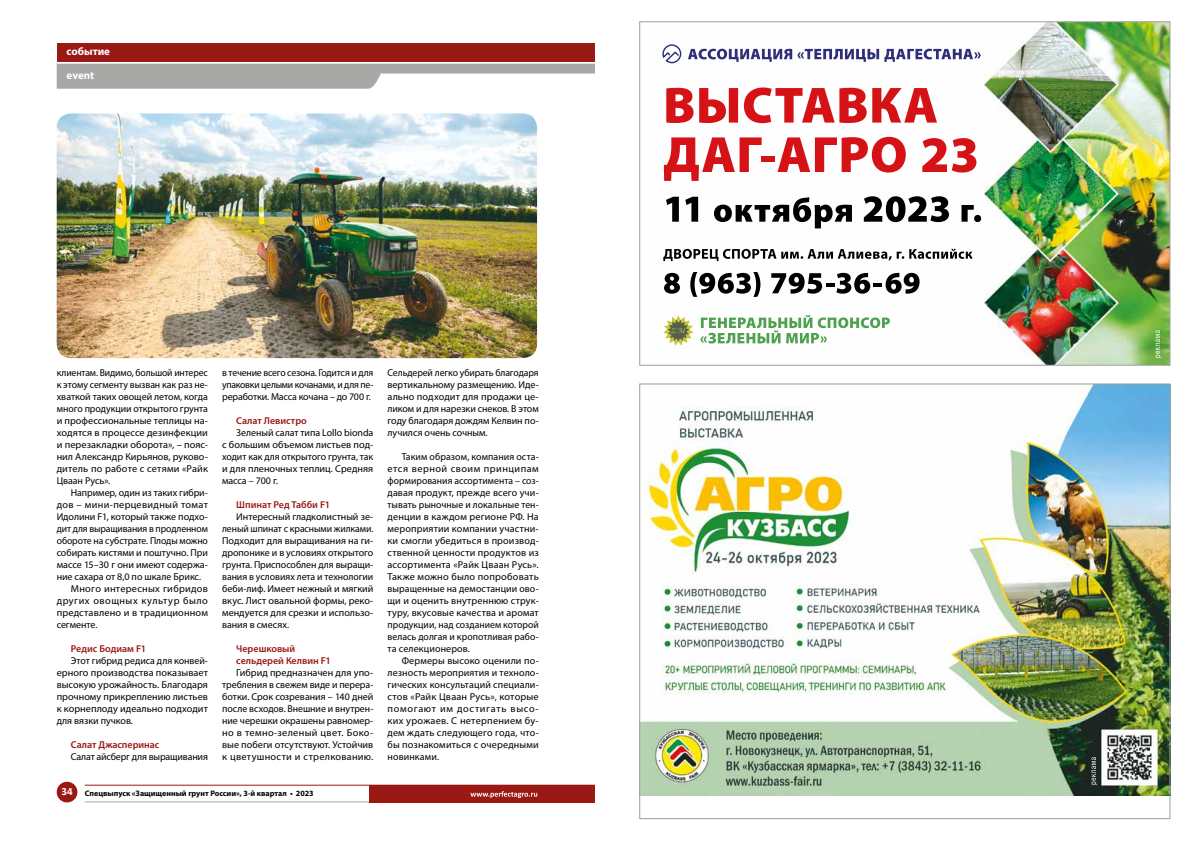
<style>
.page{position:relative;width:1191px;height:842px;background:#fff}
.page>*{position:absolute;margin:0;border:0;box-sizing:border-box;transform-origin:0 0}
.t1{font:700 11px "Myriad Pro";letter-spacing:-.005em;color:#fff}
.t2{font:700 11px "Calibri";color:#fff}
.t3{font:10px/12px "Myriad Pro";color:#000;text-align:justify}
.t4{font:600 10px/12px "Myriad Pro";color:#9a1915}
.t5{font:10px "Myriad Pro";letter-spacing:.025em;color:#000}
.t6{font:10px "Myriad Pro";letter-spacing:.05em;color:#000}
.t7{font:700 8px "Myriad Pro";color:#000}
</style>
<div class="page">
<hr style="left:85px;top:802px;width:285px;height:1px;background:#a8a8a7">
<div style="left:369px;top:785px;width:226px;height:17px;background:#9a1915"></div>
<div style="left:57px;top:782px;width:20px;height:20px;background:#9a1915;border-radius:50%"></div>
<hr style="left:85px;top:785px;width:510px;height:1px;background:#9a1915">
<svg style="left:57px;top:64px;width:538px;height:25px"></svg>
<div style="left:57px;top:43px;width:538px;height:18px;background:#9a1915"></div>
<img style="left:57px;top:113px;width:480px;height:245px">
<img style="left:639px;top:21px;width:531px;height:345px">
<svg style="left:1155px;top:330px;width:6px;height:28px"></svg>
<img style="left:639px;top:383px;width:531px;height:436px">
<svg style="left:1091px;top:757px;width:6px;height:27px"></svg>
<svg style="left:470px;top:791px;width:67px;height:7px"></svg>
<p class="t1" style="left:67px;top:44px;width:45px">событие</p>
<p class="t1" style="left:67px;top:68px;width:29px">event</p>
<p class="t3" style="left:57px;top:366px;width:153px">клиентам. Видимо, большой интерес к этому сегменту вызван как раз не&shy;хваткой таких овощей летом, когда много продукции открытого грунта и профессиональные теплицы на&shy;ходятся в процессе дезинфекции и перезакладки оборота», – пояс&shy;нил Александр Кирьянов, руково&shy;дитель по работе с сетями «Райк Цваан Русь».</p>
<p class="t3" style="left:71px;top:486px;width:139px">Например, один из таких гибри-</p>
<p class="t5" style="left:57px;top:498px;width:153px">дов – мини-перцевидный томат</p>
<p class="t3" style="left:57px;top:510px;width:153px">Идолини F1, который также подхо-</p>
<p class="t3" style="left:57px;top:522px;width:153px">дит для выращивания в продленном</p>
<p class="t3" style="left:57px;top:534px;width:153px">обороте на субстрате. Плоды можно</p>
<p class="t3" style="left:57px;top:546px;width:153px">собирать кистями и поштучно. При</p>
<p class="t3" style="left:57px;top:558px;width:153px">массе 15–30 г они имеют содержа-</p>
<p class="t3" style="left:57px;top:570px;width:146px">ние сахара от 8,0 по шкале Брикс.</p>
<p class="t5" style="left:71px;top:582px;width:139px">Много интересных гибридов</p>
<p class="t6" style="left:57px;top:594px;width:153px">других овощных культур было</p>
<p class="t3" style="left:57px;top:606px;width:153px">представлено и в традиционном</p>
<p class="t3" style="left:57px;top:618px;width:42px">сегменте.</p>
<p class="t4" style="left:71px;top:642px;width:77px">Редис Бодиам F1</p>
<p class="t3" style="left:57px;top:654px;width:153px;text-indent:14px">Этот гибрид редиса для конвей&shy;ерного производства показывает высокую урожайность. Благодаря прочному прикреплению листьев к корнеплоду идеально подходит для вязки пучков.</p>
<p class="t4" style="left:71px;top:738px;width:90px">Салат Джасперинас</p>
<p class="t3" style="left:71px;top:750px;width:139px">Салат айсберг для выращивания</p>
<p class="t3" style="left:222px;top:366px;width:153px">в течение всего сезона. Годится и для упаковки целыми кочанами, и для пе&shy;реработки. Масса кочана – до 700 г.</p>
<p class="t4" style="left:236px;top:414px;width:72px">Салат Левистро</p>
<p class="t3" style="left:222px;top:426px;width:153px;text-indent:14px">Зеленый салат типа Lollo bionda с большим объемом листьев под&shy;ходит как для открытого грунта, так и для пленочных теплиц. Средняя масса – 700 г.</p>
<p class="t4" style="left:236px;top:498px;width:95px">Шпинат Ред Табби F1</p>
<p class="t3" style="left:222px;top:510px;width:153px;text-indent:14px">Интересный гладколистный зе&shy;леный шпинат с красными жилками.<br>Подходит для выращивания на ги&shy;дропонике и в условиях открытого грунта. Приспособлен для выращи&shy;вания в условиях лета и технологии беби-лиф. Имеет нежный и мягкий вкус. Лист овальной формы, реко&shy;мендуется для срезки и использо&shy;вания в смесях.</p>
<p class="t4" style="left:236px;top:642px;width:96px">Черешковый сельдерей Келвин F1</p>
<p class="t3" style="left:222px;top:666px;width:153px;text-indent:14px">Гибрид предназначен для упо&shy;требления в свежем виде и перера&shy;ботки. Срок созревания – 140 дней после всходов. Внешние и внутрен&shy;ние черешки окрашены равномер&shy;но в темно-зеленый цвет. Боко&shy;вые побеги отсутствуют. Устойчив к цветушности и стрелкованию.</p>
<p class="t2" style="left:61px;top:783px;width:13px">34</p>
<p class="t7" style="left:85px;top:788px;width:230px">Спецвыпуск «Защищенный грунт России», 3-й квартал • 2023</p>
<p class="t3" style="left:387px;top:366px;width:153px">Сельдерей легко убирать благодаря вертикальному размещению. Иде&shy;ально подходит для продажи це&shy;ликом и для нарезки снеков. В этом году благодаря дождям Келвин по&shy;лучился очень сочным.</p>
<p class="t3" style="left:387px;top:450px;width:153px;text-indent:14px">Таким образом, компания оста&shy;ется верной своим принципам формирования ассортимента – соз&shy;давая продукт, прежде всего учи&shy;тывать рыночные и локальные тен&shy;денции в каждом регионе РФ. На мероприятии компании участни&shy;ки смогли убедиться в производ&shy;ственной ценности продуктов из ассортимента «Райк Цваан Русь».<br>Также можно было попробовать выращенные на демостанции ово&shy;щи и оценить внутреннюю струк&shy;туру, вкусовые качества и аромат продукции, над созданием которой велась долгая и кропотливая рабо&shy;та селекционеров.</p>
<p class="t3" style="left:387px;top:654px;width:153px;text-indent:14px">Фермеры высоко оценили по&shy;лезность мероприятия и техноло&shy;гических консультаций специали&shy;стов «Райк Цваан Русь», которые помогают им достигать высо&shy;ких урожаев. С нетерпением бу&shy;дем ждать следующего года, что&shy;бы познакомиться с очередными новинками.</p>
</div>
